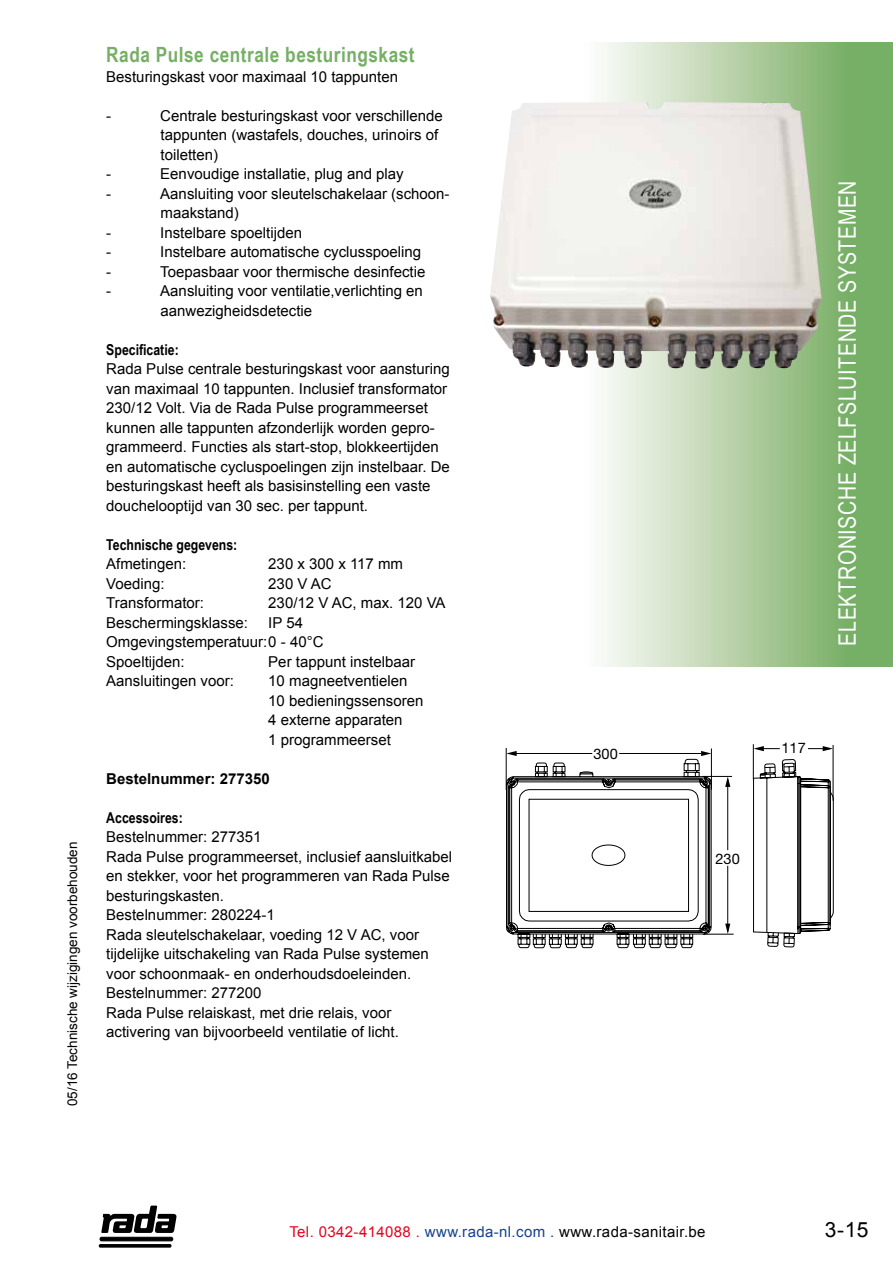
<style>
.page{position:relative;width:893px;height:1263px;background:#fff}
.page>*{position:absolute;margin:0;border:0;box-sizing:border-box;transform-origin:0 0}
.t1{font:24px "Arial Narrow";letter-spacing:.025em;color:#fff}
.t2{font:700 21px "Arial Narrow";letter-spacing:.025em;color:#76af66}
.t3{font:21px "Arial";color:#000}
.t4{font:15px/19.5px "Arial";color:#000}
.t5{font:15px "Arial";letter-spacing:.025em;color:#000}
.t6{font:700 15px "Arial Narrow";color:#000}
.t7{font:700 15px "Arial";color:#000}
.t8{font:14.55px "Helvetica Neue LT Std";color:#000}
.t9{font:13.5px "Arial";color:#000}
.s1{color:#e40521}
.s2{color:#164194}
</style>
<div class="page">
<hr style="left:0;top:0;width:1px;height:1263px;background:#76af66">
<svg style="left:580px;top:43px;width:313px;height:623px;background:#b1cca5"></svg>
<div style="left:100px;top:1237px;width:73px;height:4px;background:#0a0a0a;border:1px solid #000;border-radius:2px"></div>
<hr style="left:99px;top:1244px;width:73px;height:3px;background:#000;border-radius:2px">
<svg style="left:101px;top:1205px;width:75px;height:28px"></svg>
<svg style="left:506px;top:744px;width:328px;height:204px"></svg>
<svg style="left:506px;top:763px;width:326px;height:181px"></svg>
<hr style="left:506px;top:748px;width:1px;height:42px;background:#000">
<hr style="left:510px;top:753px;width:82px;height:1px;background:#000">
<svg style="left:506px;top:751px;width:11px;height:5px"></svg>
<svg style="left:701px;top:751px;width:10px;height:5px"></svg>
<hr style="left:711px;top:748px;width:1px;height:42px;background:#000">
<hr style="left:702px;top:776px;width:30px;height:1px;background:#000">
<hr style="left:727px;top:779px;width:1px;height:71px;background:#000">
<hr style="left:753px;top:744px;width:1px;height:35px;background:#000">
<svg style="left:753px;top:746px;width:27px;height:5px"></svg>
<hr style="left:833px;top:745px;width:1px;height:56px;background:#000">
<hr style="left:619px;top:753px;width:82px;height:1px;background:#000">
<svg style="left:725px;top:776px;width:5px;height:11px"></svg>
<hr style="left:727px;top:866px;width:1px;height:66px;background:#000">
<svg style="left:532px;top:924px;width:247px;height:24px"></svg>
<svg style="left:808px;top:746px;width:25px;height:5px"></svg>
<img style="left:490px;top:103px;width:224px;height:266px">
<p class="t9" style="left:63px;top:1106px;width:266px;rotate:-90deg">05/16 Technische wijzigingen voorbehouden</p>
<h2 class="t2" style="left:106px;top:39px;width:310px">Rada Pulse centrale besturingskast</h2>
<p class="t4" style="left:106px;top:66px;width:293px">Besturingskast voor maximaal 10 tappunten</p>
<p class="t4" style="left:106px;top:105px;width:6px">-</p>
<p class="t4" style="left:160px;top:105px;width:284px">Centrale besturingskast voor verschillende tappunten (wastafels, douches, urinoirs of toiletten)</p>
<p class="t4" style="left:106px;top:164px;width:6px">-</p>
<p class="t4" style="left:160px;top:164px;width:245px">Eenvoudige installatie, plug and play</p>
<p class="t4" style="left:106px;top:183px;width:6px">-</p>
<p class="t4" style="left:160px;top:183px;width:291px">Aansluiting voor sleutelschakelaar (schoon&shy;maakstand)</p>
<p class="t4" style="left:106px;top:222px;width:6px">-</p>
<p class="t4" style="left:160px;top:222px;width:143px">Instelbare spoeltijden</p>
<p class="t4" style="left:106px;top:242px;width:6px">-</p>
<p class="t4" style="left:160px;top:242px;width:262px">Instelbare automatische cyclusspoeling</p>
<p class="t4" style="left:106px;top:261px;width:6px">-</p>
<p class="t4" style="left:160px;top:261px;width:267px">Toepasbaar voor thermische desinfectie</p>
<p class="t4" style="left:106px;top:281px;width:6px">-</p>
<p class="t4" style="left:160px;top:281px;width:264px">Aansluiting voor ventilatie,verlichting en aanwezigheidsdetectie</p>
<p class="t6" style="left:106px;top:338px;width:74px">Specificatie:</p>
<p class="t4" style="left:106px;top:359px;width:345px">Rada Pulse centrale besturingskast voor aansturing van maximaal 10 tappunten. Inclusief transformator 230/12 Volt. Via de Rada Pulse programmeerset kunnen alle tappunten afzonderlijk worden gepro&shy;grammeerd. Functies als start-stop, blokkeertijden en automatische cycluspoelingen zijn instelbaar. De besturingskast heeft als basisinstelling een vaste douchelooptijd van 30 sec. per tappunt.</p>
<p class="t6" style="left:106px;top:533px;width:133px">Technische gegevens:</p>
<p class="t4" style="left:106px;top:554px;width:82px">Afmetingen:</p>
<p class="t4" style="left:268px;top:554px;width:136px">230 x 300 x 117 mm</p>
<p class="t4" style="left:106px;top:573px;width:60px">Voeding:</p>
<p class="t4" style="left:268px;top:573px;width:65px">230 V AC</p>
<p class="t4" style="left:106px;top:593px;width:99px">Transformator:</p>
<p class="t4" style="left:268px;top:593px;width:179px">230/12 V AC, max. 120 VA</p>
<p class="t4" style="left:106px;top:612px;width:143px">Beschermingsklasse:</p>
<p class="t4" style="left:106px;top:612px;width:219px;text-indent:162px">IP 54<br>Omgevingstemperatuur:0 - 40°C<br>Spoeltijden:</p>
<p class="t4" style="left:268px;top:651px;width:148px">Per tappunt instelbaar</p>
<p class="t4" style="left:106px;top:671px;width:129px">Aansluitingen voor:</p>
<p class="t4" style="left:268px;top:671px;width:157px">10 magneetventielen<br>10 bedieningssensoren<br>4 externe apparaten<br>1 programmeerset</p>
<p class="t7" style="left:106px;top:768px;width:165px">Bestelnummer: 277350</p>
<p class="t6" style="left:106px;top:806px;width:78px">Accessoires:</p>
<p class="t4" style="left:106px;top:827px;width:347px">Bestelnummer: 277351<br>Rada Pulse programmeerset, inclusief aansluitkabel en stekker, voor het programmeren van Rada Pulse besturingskasten.<br>Bestelnummer: 280224-1<br>Rada sleutelschakelaar, voeding 12 V AC, voor tijdelijke uitschakeling van Rada Pulse systemen voor schoonmaak- en onderhoudsdoeleinden.<br>Bestelnummer: 277200<br>Rada Pulse relaiskast, met drie relais, voor activering van bijvoorbeeld ventilatie of licht.</p>
<p class="t8" style="left:593px;top:745px;width:26px">300</p>
<p class="t8" style="left:715px;top:850px;width:26px">230</p>
<h1 class="t1" style="left:830px;top:645px;width:466px;rotate:-90deg">ELEKTRONISCHE ZELFSLUITENDE SYSTEMEN</h1>
<p class="t8" style="left:781px;top:739px;width:26px">117</p>
<p class="t5" style="left:289px;top:1222px;width:418px"><span class="s1">Tel. 0342-414088 .</span> <span class="s2">www.rada-nl.com .</span> www.rada-sanitair.be</p>
<h2 class="t3" style="left:825px;top:1215px;width:45px">3-15</h2>
</div>
